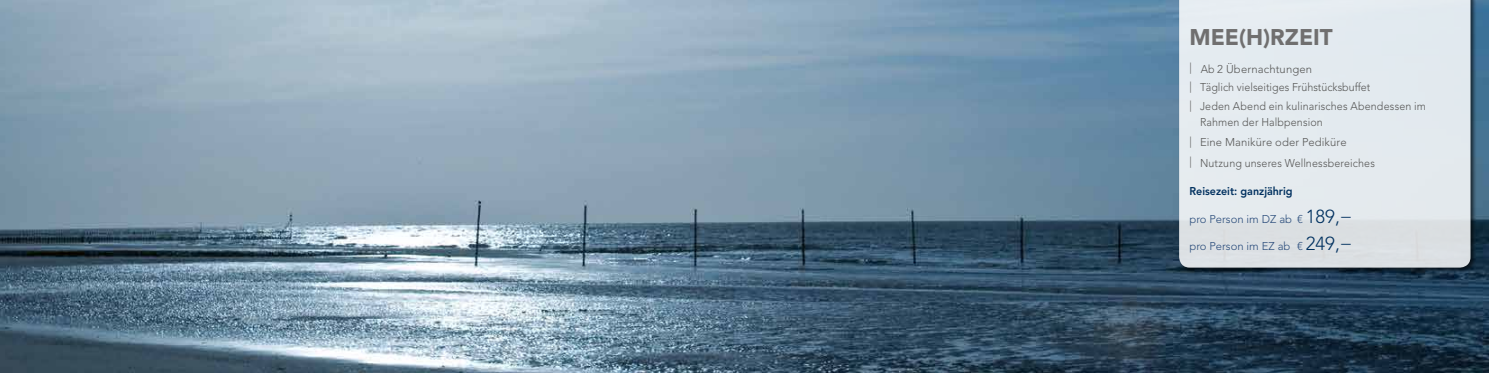
<style>
.page{position:relative;width:1489px;height:373px;background:#fff}
.page>*{position:absolute;margin:0;border:0;box-sizing:border-box;transform-origin:0 0}
.t1{font:900 22.5px "Avenir LT Std";color:#706f6f}
.t2{font:300 11.25px/18.8px "Avenir LT Std";letter-spacing:.01em;color:#575756;scale:.95 1}
.t3{font:300 11.25px "Avenir LT Std";color:#294b7a}
.t4{font:800 11.25px "Avenir LT Std";color:#00305f;scale:.95 1}
.s1{font-size:18.75px;color:#00305f}
</style>
<div class="page">
<img style="left:0;top:0;width:1488px;height:372px">
<div style="left:1177px;top:0;width:299px;height:273px;background:#000;opacity:.75"></div>
<svg style="left:1178px;top:0;width:292px;height:267px;background:#e1e8ec"></svg>
<h1 class="t1" style="left:1189px;top:24px;width:145px">MEE(H)RZEIT</h1>
<p class="t2" style="left:1189px;top:59px;width:250px">| Ab 2 Übernachtungen<br>| Täglich vielseitiges Frühstücksbuffet<br>| Jeden Abend ein kulinarisches Abendessen im</p>
<p class="t2" style="left:1189px;top:112px;width:197px;line-height:20px;text-indent:11px">Rahmen der Halbpension<br>| Eine Maniküre oder Pediküre<br>| Nutzung unseres Wellnessbereiches</p>
<p class="t4" style="left:1189px;top:184px;width:110px">Reisezeit: ganzjährig</p>
<p class="t3" style="left:1189px;top:212px;width:164px">pro Person im DZ ab € <span class="s1">189,−</span></p>
<p class="t3" style="left:1189px;top:239px;width:164px">pro Person im EZ ab € <span class="s1">249,−</span></p>
</div>
